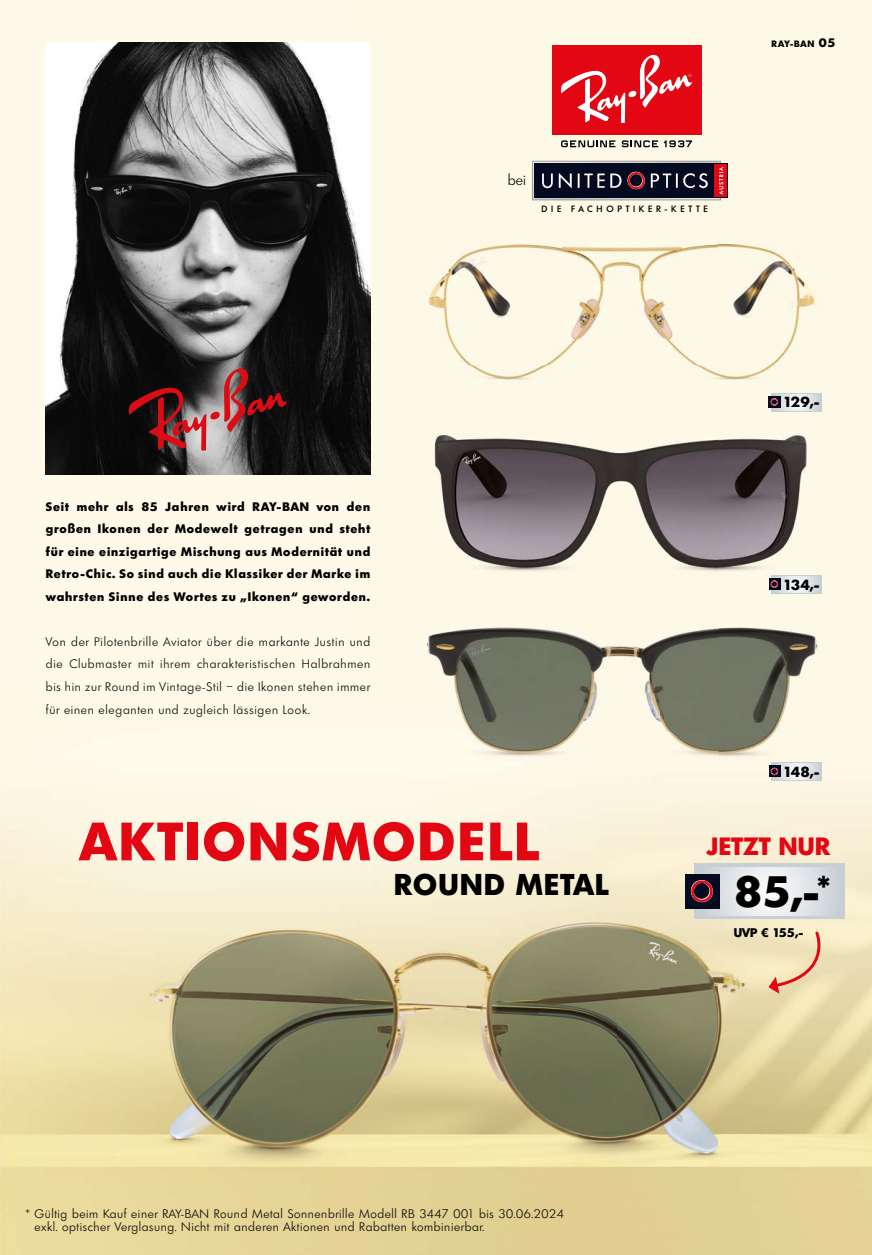
<style>
.page{position:relative;width:872px;height:1255px;background:#fff}
.page>*{position:absolute;margin:0;border:0;box-sizing:border-box;transform-origin:0 0}
.t1{font:800 52.35px "Limerick TS";letter-spacing:.055em;color:#e30613}
.t2{font:800 42.6px "Limerick TS";color:#000}
.t3{font:800 29.25px "Limerick TS";letter-spacing:.05em;color:#000}
.t4{font:800 24.3px "Limerick TS";letter-spacing:.02em;color:#e30613}
.t5{font:800 14.25px "Limerick TS";letter-spacing:-.065em;color:#000}
.t6{font:300 14.25px "Limerick TS";color:#000}
.t7{font:800 12.15px "Limerick TS";color:#000}
.t8{font:300 12px/22.5px "Limerick TS";letter-spacing:.05em;color:#000;text-align:justify}
.t9{font:800 12px/22.5px "Limerick TS";letter-spacing:.07em;color:#000;text-align:justify}
.t10{font:800 9px "Limerick TS";letter-spacing:.085em;color:#000}
.t11{font:500 8.85px "Limerick TS";letter-spacing:.42em;color:#000}
.s1{font-size:12px}
.s2{font-size:36.15px}
</style>
<div class="page">
<div style="left:0;top:0;width:718px;height:365px;background:#fcf9e6"></div>
<img style="left:718px;top:0;width:154px;height:1254px">
<div style="left:0;top:365px;width:358px;height:328px;background:#fef9e8"></div>
<img style="left:358px;top:365px;width:360px;height:366px">
<img style="left:616px;top:731px;width:102px;height:523px">
<img style="left:0;top:989px;width:616px;height:265px">
<div style="left:532px;top:161px;width:188px;height:39px;border:1px solid #9d9d9c"></div>
<div style="left:534px;top:163px;width:194px;height:35px;background:#040b21"></div>
<div style="left:714px;top:164px;width:13px;height:32px;background:#e30613"></div>
<svg style="left:719px;top:167px;width:4px;height:27px"></svg>
<svg style="left:627px;top:171px;width:18px;height:19px"></svg>
<svg style="left:542px;top:173px;width:62px;height:15px"></svg>
<svg style="left:610px;top:173px;width:11px;height:15px"></svg>
<svg style="left:651px;top:173px;width:57px;height:15px"></svg>
<div style="left:771px;top:762px;width:51px;height:18px;background:#c7cfd4"></div>
<svg style="left:778px;top:763px;width:39px;height:16px"></svg>
<div style="left:768px;top:765px;width:12px;height:12px;background:#040b21"></div>
<svg style="left:770px;top:767px;width:8px;height:8px"></svg>
<div style="left:771px;top:575px;width:51px;height:18px;background:#c7cfd4"></div>
<svg style="left:778px;top:576px;width:39px;height:16px"></svg>
<div style="left:768px;top:578px;width:12px;height:12px;background:#040b21"></div>
<svg style="left:770px;top:580px;width:8px;height:8px"></svg>
<img style="left:0;top:693px;width:659px;height:296px">
<div style="left:693px;top:863px;width:151px;height:55px;background:#c7cfd4"></div>
<svg style="left:697px;top:867px;width:132px;height:48px;background:#e3e7e9"></svg>
<div style="left:685px;top:873px;width:34px;height:35px;background:#040b21"></div>
<svg style="left:691px;top:880px;width:22px;height:22px"></svg>
<img style="left:46px;top:43px;width:324px;height:432px">
<svg style="left:129px;top:363px;width:158px;height:87px;background:#563133"></svg>
<svg style="left:768px;top:931px;width:52px;height:62px;background:#efcfab"></svg>
<div style="left:551px;top:46px;width:150px;height:89px;background:#e30613"></div>
<svg style="left:561px;top:54px;width:131px;height:69px"></svg>
<svg style="left:561px;top:140px;width:54px;height:7px"></svg>
<svg style="left:622px;top:140px;width:70px;height:7px"></svg>
<div style="left:771px;top:393px;width:51px;height:18px;background:#c7cfd4"></div>
<svg style="left:773px;top:394px;width:44px;height:16px"></svg>
<div style="left:768px;top:396px;width:12px;height:11px;background:#040b21"></div>
<svg style="left:770px;top:398px;width:8px;height:8px"></svg>
<p class="t9" style="left:46px;top:495px;width:326px">Seit mehr als 85 Jahren wird RAY-BAN von den großen Ikonen der Modewelt getragen und steht für eine einzigartige Mischung aus Modernität und Retro-Chic. So sind auch die Klassiker der Marke im wahrsten Sinne des Wortes zu „Ikonen“ geworden.</p>
<p class="t8" style="left:46px;top:630px;width:326px">Von der Pilotenbrille Aviator über die markante Justin und die Clubmaster mit ihrem charakteristischen Halbrahmen bis hin zur Round im Vintage-Stil – die Ikonen stehen immer für einen eleganten und zugleich lässigen Look.</p>
<p class="t6" style="left:508px;top:171px;width:20px">bei</p>
<p class="t11" style="left:541px;top:203px;width:168px">DIE FACHOPTIKER-KETTE</p>
<p class="t10" style="left:771px;top:38px;width:65px">RAY-BAN <span class="s1">05</span></p>
<p class="t5" style="left:783px;top:393px;width:37px">129,-</p>
<p class="t5" style="left:783px;top:575px;width:37px">134,-</p>
<p class="t5" style="left:783px;top:762px;width:37px">148,-</p>
<h1 class="t1" style="left:80px;top:807px;width:460px">AKTIONSMODELL</h1>
<h3 class="t3" style="left:394px;top:865px;width:216px">ROUND METAL</h3>
<h3 class="t4" style="left:707px;top:830px;width:124px">JETZT NUR</h3>
<h2 class="t2" style="left:734px;top:864px;width:97px">85,-<span class="s2">*</span></h2>
<p class="t7" style="left:734px;top:924px;width:71px">UVP € 155,-</p>
<p class="t8" style="left:35px;top:1206px;width:531px;line-height:13.5px;text-indent:-9px">* Gültig beim Kauf einer RAY-BAN Round Metal Sonnenbrille Modell RB 3447 001 bis 30.06.2024 exkl. optischer Verglasung. Nicht mit anderen Aktionen und Rabatten kombinierbar.</p>
</div>
